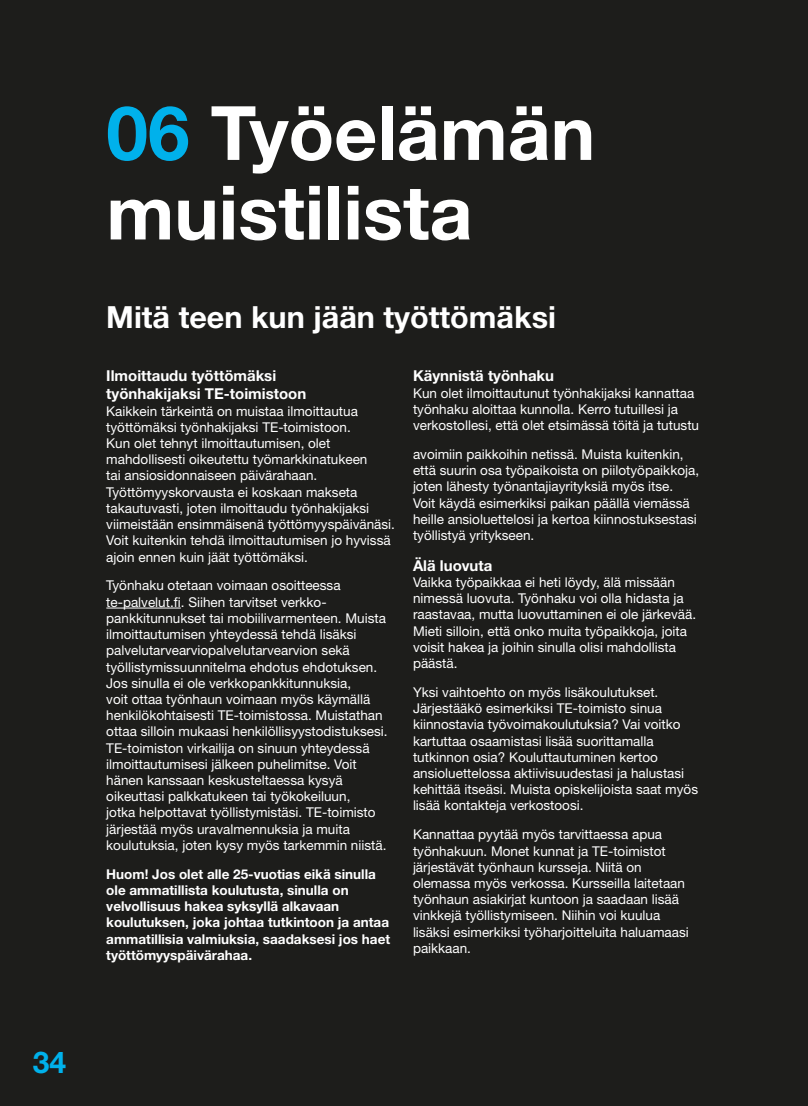
<style>
.page{position:relative;width:808px;height:1106px;background:#1d1d1b}
.page>*{position:absolute;margin:0;border:0;box-sizing:border-box;transform-origin:0 0}
.t1{font:700 75px/79.5px "Helvetica Neue LT Std";color:#fff}
.P_otsikko{font:700 30.6px "Helvetica Neue LT Std";color:#fff}
.t2{font:700 30px "Helvetica Neue LT Std";color:#00b1eb}
.P_otsikko-2{font:700 15px/18px "Helvetica Neue LT Std";color:#fff}
.P_leipis{font:13.5px/16.2px "Helvetica Neue LT Std";color:#fff}
.P_leipis-2{font:700 13.5px/16.2px "Helvetica Neue LT Std";color:#fff}
.s1{color:#00b1eb}
</style>
<div class="page">
<hr style="left:106px;top:607px;width:75px;height:1px;background:#fff">
<h3 class="t2" style="left:33px;top:1044px;width:35px">34</h3>
<h2 class="t1" style="left:106px;top:92px;width:490px"><span class="s1">06</span> Työelämän muistilista</h2>
<p class="P_otsikko" style="left:106px;top:298px;width:451px">Mitä teen kun jään työttömäksi</p>
<p class="P_otsikko-2" style="left:106px;top:367px;width:201px">Ilmoittaudu työttömäksi työnhakijaksi TE-toimistoon</p>
<p class="P_leipis" style="left:106px;top:402px;width:290px">Kaikkein tärkeintä on muistaa ilmoittautua työttömäksi työnhakijaksi TE-toimistoon.<br>Kun olet tehnyt ilmoittautumisen, olet mahdollisesti oikeutettu työmarkkinatukeen<br>tai ansiosidonnaiseen päivärahaan.<br>Työttömyyskorvausta ei koskaan makseta takautuvasti, joten ilmoittaudu työnhakijaksi viimeistään ensimmäisenä työttömyyspäivänäsi.<br>Voit kuitenkin tehdä ilmoittautumisen jo hyvissä ajoin ennen kuin jäät työttömäksi.</p>
<p class="P_leipis" style="left:106px;top:577px;width:283px">Työnhaku otetaan voimaan osoitteessa te-palvelut.fi. Siihen tarvitset verkko&shy;pankkitunnukset tai mobiilivarmenteen. Muista ilmoittautumisen yhteydessä tehdä lisäksi palvelutarvearviopalvelutarvearvion sekä työllistymissuunnitelma ehdotus ehdotuksen.<br>Jos sinulla ei ole verkkopankkitunnuksia,<br>voit ottaa työnhaun voimaan myös käymällä henkilökohtaisesti TE-toimistossa. Muistathan ottaa silloin mukaasi henkilöllisyystodistuksesi.<br>TE-toimiston virkailija on sinuun yhteydessä ilmoittautumisesi jälkeen puhelimitse. Voit hänen kanssaan keskusteltaessa kysyä oikeuttasi palkkatukeen tai työkokeiluun,<br>jotka helpottavat työllistymistäsi. TE-toimisto järjestää myös uravalmennuksia ja muita koulutuksia, joten kysy myös tarkemmin niistä.</p>
<p class="P_leipis-2" style="left:106px;top:865px;width:285px">Huom! Jos olet alle 25-vuotias eikä sinulla ole ammatillista koulutusta, sinulla on velvollisuus hakea syksyllä alkavaan koulutuksen, joka johtaa tutkintoon ja antaa ammatillisia valmiuksia, saadaksesi jos haet työttömyyspäivärahaa.</p>
<p class="P_otsikko-2" style="left:413px;top:367px;width:143px">Käynnistä työnhaku</p>
<p class="P_leipis" style="left:413px;top:384px;width:288px">Kun olet ilmoittautunut työnhakijaksi kannattaa työnhaku aloittaa kunnolla. Kerro tutuillesi ja verkostollesi, että olet etsimässä töitä ja tutustu</p>
<p class="P_leipis" style="left:413px;top:446px;width:288px">avoimiin paikkoihin netissä. Muista kuitenkin, että suurin osa työpaikoista on piilotyöpaikkoja, joten lähesty työnantajiayrityksiä myös itse.<br>Voit käydä esimerkiksi paikan päällä viemässä heille ansioluettelosi ja kertoa kiinnostuksestasi työllistyä yritykseen.</p>
<p class="P_otsikko-2" style="left:413px;top:556px;width:81px">Älä luovuta</p>
<p class="P_leipis" style="left:413px;top:574px;width:285px">Vaikka työpaikkaa ei heti löydy, älä missään nimessä luovuta. Työnhaku voi olla hidasta ja raastavaa, mutta luovuttaminen ei ole järkevää.<br>Mieti silloin, että onko muita työpaikkoja, joita voisit hakea ja joihin sinulla olisi mahdollista päästä.</p>
<p class="P_leipis" style="left:413px;top:684px;width:287px">Yksi vaihtoehto on myös lisäkoulutukset.<br>Järjestääkö esimerkiksi TE-toimisto sinua kiinnostavia työvoimakoulutuksia? Vai voitko kartuttaa osaamistasi lisää suorittamalla tutkinnon osia? Kouluttautuminen kertoo ansioluettelossa aktiivisuudestasi ja halustasi kehittää itseäsi. Muista opiskelijoista saat myös lisää kontakteja verkostoosi.</p>
<p class="P_leipis" style="left:413px;top:826px;width:277px">Kannattaa pyytää myös tarvittaessa apua työnhakuun. Monet kunnat ja TE-toimistot järjestävät työnhaun kursseja. Niitä on olemassa myös verkossa. Kursseilla laitetaan työnhaun asiakirjat kuntoon ja saadaan lisää vinkkejä työllistymiseen. Niihin voi kuulua lisäksi esimerkiksi työharjoitteluita haluamaasi paikkaan.</p>
</div>
